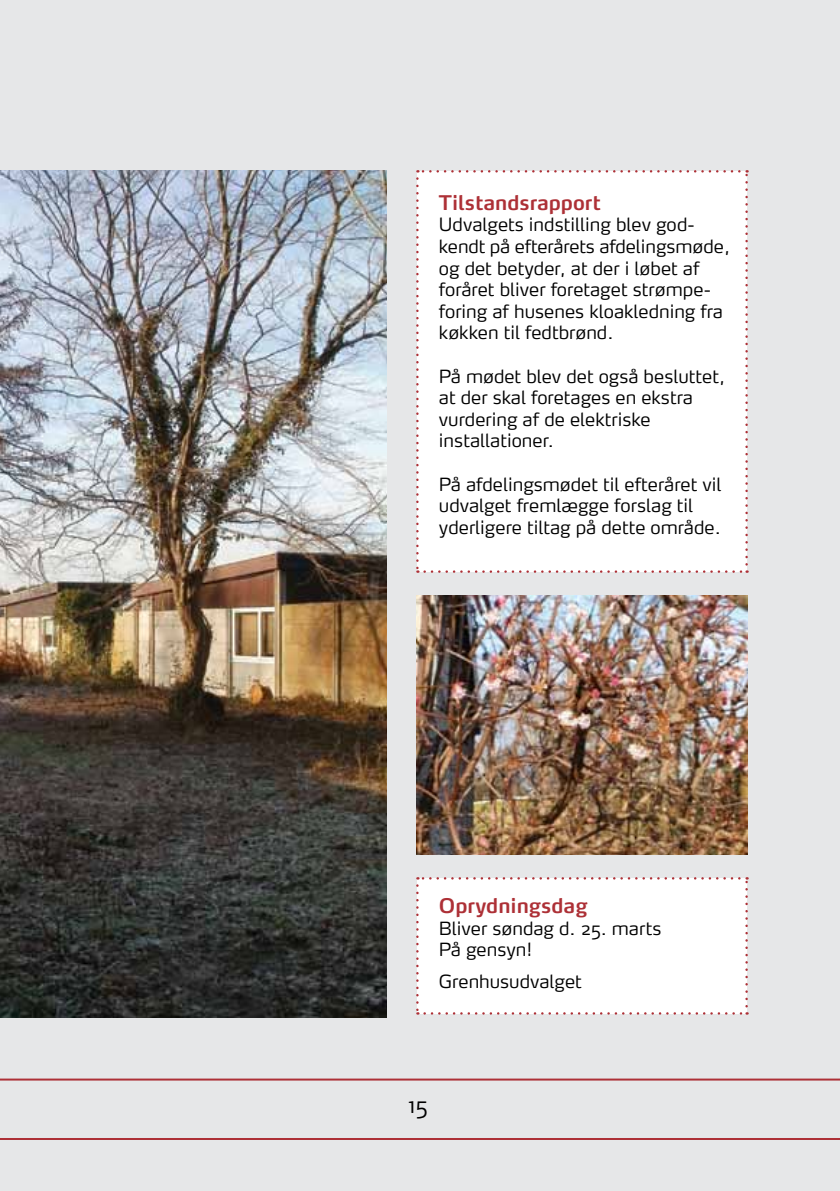
<style>
.page{position:relative;width:840px;height:1191px;background:#fff}
.page>*{position:absolute;margin:0;border:0;box-sizing:border-box;transform-origin:0 0}
.t1{font:300 22px "Max OT";color:#000}
.t2{font:600 20px "Max OT";color:#ad3036}
.t3{font:300 18px/21.6px "Max OT";color:#000}
</style>
<div class="page">
<div style="left:0;top:0;width:839px;height:1191px;background:#e6e7e8"></div>
<hr style="left:0;top:1078px;width:839px;height:2px;background:#ad3036">
<hr style="left:0;top:1138px;width:839px;height:2px;background:#ad3036">
<div style="left:417px;top:878px;width:329px;height:135px;background:#fff"></div>
<svg style="left:416px;top:885px;width:2px;height:129px"></svg>
<svg style="left:424px;top:1012px;width:323px;height:2px"></svg>
<svg style="left:745px;top:877px;width:2px;height:129px"></svg>
<svg style="left:417px;top:877px;width:322px;height:2px"></svg>
<img style="left:0;top:170px;width:386px;height:847px">
<div style="left:417px;top:171px;width:329px;height:400px;background:#fff"></div>
<svg style="left:416px;top:178px;width:2px;height:395px"></svg>
<svg style="left:424px;top:570px;width:323px;height:3px"></svg>
<svg style="left:745px;top:170px;width:2px;height:394px"></svg>
<svg style="left:417px;top:170px;width:322px;height:2px"></svg>
<img style="left:416px;top:596px;width:331px;height:259px">
<p class="t2" style="left:438px;top:189px;width:164px">Tilstandsrapport</p>
<p class="t3" style="left:438px;top:215px;width:293px">Udvalgets indstilling blev god&shy;kendt på efterårets afdelingsmøde, og det betyder, at der i løbet af foråret bliver foretaget strømpe&shy;foring af husenes kloakledning fra køkken til fedtbrønd.</p>
<p class="t3" style="left:438px;top:366px;width:288px">På mødet blev det også besluttet, at der skal foretages en ekstra vurdering af de elektriske installationer.</p>
<p class="t3" style="left:438px;top:474px;width:284px">På afdelingsmødet til efteråret vil udvalget fremlægge forslag til yderligere tiltag på dette område.</p>
<p class="t2" style="left:438px;top:892px;width:150px">Oprydningsdag</p>
<p class="t3" style="left:438px;top:918px;width:224px">Bliver søndag d. 25. marts<br>På gensyn!</p>
<p class="t3" style="left:438px;top:971px;width:144px">Grenhusudvalget</p>
<p class="t1" style="left:409px;top:1090px;width:20px">15</p>
</div>
